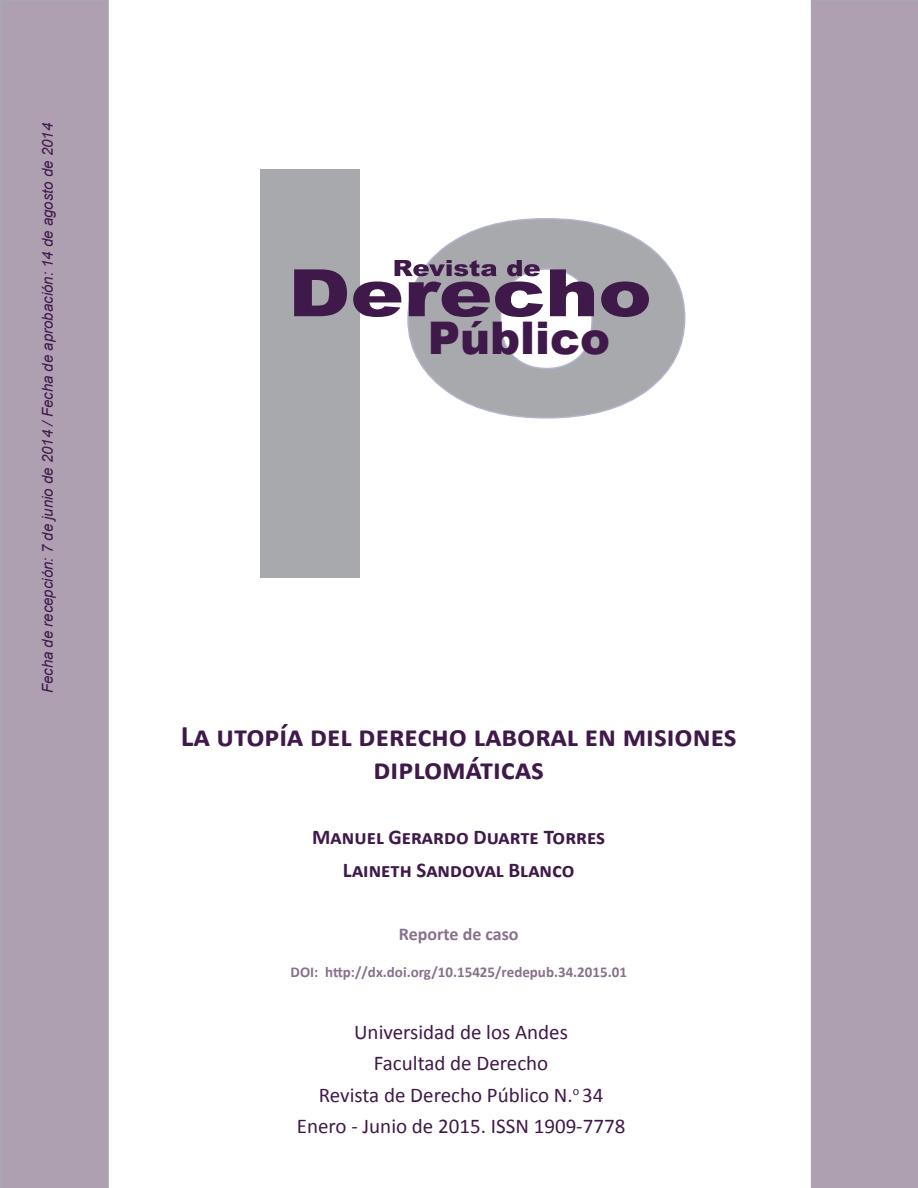
<style>
.page{position:relative;width:918px;height:1188px;background:#fff}
.page>*{position:absolute;margin:0;border:0;box-sizing:border-box;transform-origin:0 0}
.PIE_FINAL{font:900 45px "Arial";color:#40194b}
.T0{font:700 30px/33px "Calibri";color:#40194b;text-align:center}
.AUTOR{font:21px "Calibri";color:#40194b}
.AUTOR-2{font:700 21px "Calibri";color:#40194b}
.AUTOR-3{font:700 18px "Calibri";color:#88718c}
.PIE_FINAL-2{font:italic 15px "Arial";color:#40194b}
.AUTOR-4{font:700 15px "Calibri";color:#88718c}
</style>
<div class="page">
<div style="left:260px;top:169px;width:100px;height:408px;background:#a8a9ad"></div>
<svg style="left:407px;top:218px;width:279px;height:201px"></svg>
<svg style="left:294px;top:260px;width:355px;height:57px"></svg>
<div style="left:0;top:0;width:109px;height:1188px;background:#ae9fb1"></div>
<div style="left:811px;top:0;width:107px;height:1188px;background:#ae9fb1"></div>
<p class="PIE_FINAL-2" style="left:38px;top:693px;width:572px;rotate:-90deg">Fecha de recepción: 7 de junio de 2014 / Fecha de aprobación: 14 de agosto de 2014</p>
<p class="PIE_FINAL" style="left:428px;top:305px;width:184px">Público</p>
<p class="T0" style="left:181px;top:720px;width:557px">La utopía del derecho laboral en misiones diplomáticas</p>
<p class="AUTOR-2" style="left:312px;top:823px;width:294px">Manuel Gerardo Duarte Torres</p>
<p class="AUTOR-2" style="left:343px;top:856px;width:233px">Laineth Sandoval Blanco</p>
<p class="AUTOR-3" style="left:399px;top:922px;width:121px">Reporte de caso</p>
<p class="AUTOR-4" style="left:291px;top:963px;width:338px">DOI: http://dx.doi.org/10.15425/redepub.34.2015.01</p>
<p class="AUTOR" style="left:354px;top:1018px;width:215px">Universidad de los Andes</p>
<p class="AUTOR" style="left:374px;top:1050px;width:176px">Facultad de Derecho</p>
<p class="AUTOR" style="left:319px;top:1081px;width:286px">Revista de Derecho Público N.<sup>o</sup> 34</p>
<p class="AUTOR" style="left:297px;top:1113px;width:330px">Enero - Junio de 2015. ISSN 1909-7778</p>
</div>
